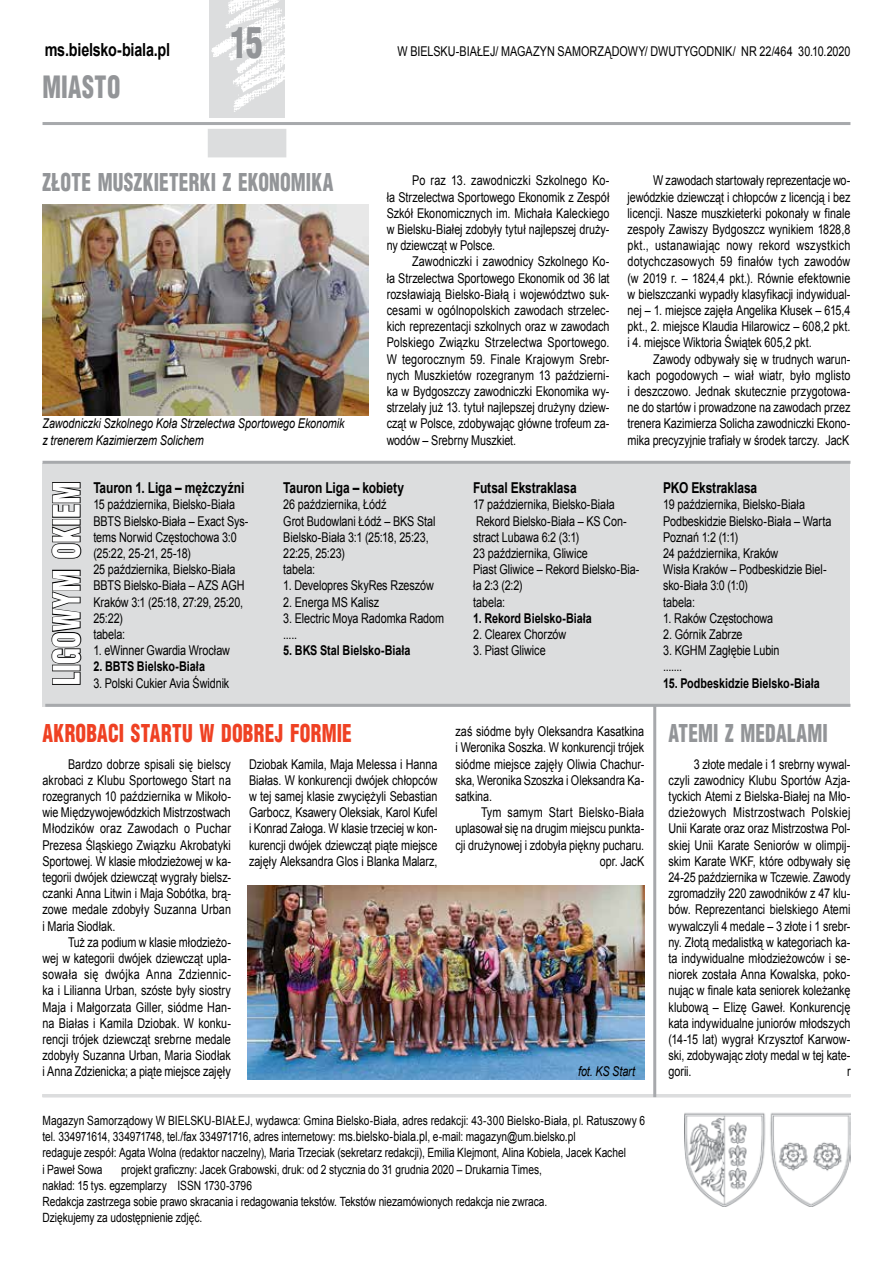
<style>
.page{position:relative;width:893px;height:1263px;background:#fff}
.page>*{position:absolute;margin:0;border:0;box-sizing:border-box;transform-origin:0 0}
.t1{font:900 42px "Switzerland Cond";color:#939598;scale:.8 1}
.t2{font:900 36px "Switzerland Cond";color:#fff;scale:.8 1}
.t3{font:900 30px "Switzerland Cond";letter-spacing:.02em;color:#939598;scale:.8 1}
.t4{font:900 24px "Switzerland Cond";letter-spacing:.01em;color:#939598;scale:.8 1}
.t5{font:900 24px "Switzerland Cond";letter-spacing:.01em;color:#ef4123;scale:.8 1}
.t6{font:700 18px "Arial";letter-spacing:-.015em;color:#000;scale:.8 1}
.t7{font:700 15px "Arial";letter-spacing:-.005em;color:#000;scale:.8 1}
.t8{font:13.5px/16.2px "Arial";letter-spacing:-.005em;color:#000;text-align:justify;scale:.8 1}
.t9{font:italic 13.5px/16.2px "Arial";letter-spacing:-.01em;color:#000;scale:.8 1}
.t10{font:700 13.5px "Arial";letter-spacing:-.005em;color:#000;scale:.8 1}
.t11{font:12.75px/16.2px "Arial";letter-spacing:-.005em;color:#000;scale:.8 1}
.s1{font-size:13.5px}
</style>
<div class="page">
<hr style="left:43px;top:122px;width:807px;height:3px;background:#a7a9ac">
<img style="left:209px;top:0;width:76px;height:117px">
<div style="left:208px;top:129px;width:78px;height:28px;background:#dcddde"></div>
<img style="left:684px;top:1112px;width:166px;height:95px">
<hr style="left:43px;top:1094px;width:807px;height:3px;background:#dcddde">
<div style="left:43px;top:464px;width:807px;height:243px;background:#dcddde"></div>
<img style="left:43px;top:205px;width:326px;height:210px">
<hr style="left:43px;top:461px;width:807px;height:3px;background:#a7a9ac">
<img style="left:247px;top:885px;width:397px;height:194px">
<hr style="left:45px;top:704px;width:805px;height:3px;background:#a7a9ac">
<hr style="left:653px;top:705px;width:3px;height:392px;background:#a7a9ac">
<svg style="left:52px;top:671px;width:29px;height:14px"></svg>
<div style="left:52px;top:665px;width:29px;height:6px;border:2px solid #000"></div>
<svg style="left:42px;top:569px;width:40px;height:95px"></svg>
<svg style="left:51px;top:526px;width:31px;height:33px"></svg>
<div style="left:52px;top:519px;width:29px;height:7px;border:2px solid #000"></div>
<svg style="left:42px;top:481px;width:39px;height:37px"></svg>
<h3 class="t6" style="left:45px;top:37px;width:158px">ms.bielsko-biala.pl</h3>
<h3 class="t3" style="left:43px;top:68px;width:99px">MIASTO</h3>
<h1 class="t1" style="left:230px;top:16px;width:42px">15</h1>
<h3 class="t4" style="left:43px;top:167px;width:365px">ZŁOTE MUSZKIETERKI Z EKONOMIKA</h3>
<p class="t9" style="left:43px;top:415px;width:379px">Zawodniczki Szkolnego Koła Strzelectwa Sportowego Ekonomik z trenerem Kazimierzem Solichem</p>
<p class="t8" style="left:397px;top:43px;width:568px">W BIELSKU-BIAŁEJ/ MAGAZYN SAMORZĄDOWY/ DWUTYGODNIK/ NR 22/464 30.10.2020</p>
<p class="t8" style="left:387px;top:172px;width:280px;text-indent:26px">Po raz 13. zawodniczki Szkolnego Ko&shy;ła Strzelectwa Sportowego Ekonomik z Zespół Szkół Ekonomicznych im. Michała Kaleckiego w Bielsku-Białej zdobyły tytuł najlepszej druży&shy;ny dziewcząt w Polsce.</p>
<p class="t8" style="left:387px;top:253px;width:280px;text-indent:26px">Zawodniczki i zawodnicy Szkolnego Ko&shy;ła Strzelectwa Sportowego Ekonomik od 36 lat rozsławiają Bielsko-Białą i województwo suk&shy;cesami w ogólnopolskich zawodach strzelec&shy;kich reprezentacji szkolnych oraz w zawodach Polskiego Związku Strzelectwa Sportowego.<br>W tegorocznym 59. Finale Krajowym Srebr&shy;nych Muszkietów rozegranym 13 październi&shy;ka w Bydgoszczy zawodniczki Ekonomika wy&shy;strzelały już 13. tytuł najlepszej drużyny dziew&shy;cząt w Polsce, zdobywając główne trofeum za&shy;wodów – Srebrny Muszkiet.</p>
<p class="t8" style="left:628px;top:172px;width:280px;text-indent:26px">W zawodach startowały reprezentacje wo&shy;jewódzkie dziewcząt i chłopców z licencją i bez licencji. Nasze muszkieterki pokonały w finale zespoły Zawiszy Bydgoszcz wynikiem 1828,8 pkt., ustanawiając nowy rekord wszystkich dotychczasowych 59 finałów tych zawodów (w 2019 r. – 1824,4 pkt.). Równie efektownie w bielszczanki wypadły klasyfikacji indywidual&shy;nej – 1. miejsce zajęła Angelika Kłusek – 615,4 pkt., 2. miejsce Klaudia Hilarowicz – 608,2 pkt. i 4. miejsce Wiktoria Świątek 605,2 pkt.</p>
<p class="t8" style="left:628px;top:351px;width:280px;text-indent:26px">Zawody odbywały się w trudnych warun&shy;kach pogodowych – wiał wiatr, było mglisto i deszczowo. Jednak skutecznie przygotowa&shy;ne do startów i prowadzone na zawodach przez trenera Kazimierza Solicha zawodniczki Ekono&shy;mika precyzyjnie trafiały w środek tarczy. JacK</p>
<h2 class="t2" style="left:43px;top:685px;width:253px;rotate:-90deg">LIGOWYM OKIEM</h2>
<p class="t7" style="left:93px;top:477px;width:190px">Tauron 1. Liga – mężczyźni</p>
<p class="t8" style="left:93px;top:496px;width:195px;text-align:left">15 października, Bielsko-Biała<br>BBTS Bielsko-Biała – Exact Sys&shy;tems Norwid Częstochowa 3:0 (25:22, 25-21, 25-18)<br>25 października, Bielsko-Biała<br>BBTS Bielsko-Biała – AZS AGH<br>Kraków 3:1 (25:18, 27:29, 25:20,<br>25:22)<br>tabela:</p>
<p class="t8" style="left:93px;top:642px;width:172px">1. eWinner Gwardia Wrocław</p>
<p class="t10" style="left:93px;top:657px;width:141px">2. BBTS Bielsko-Biała</p>
<p class="t8" style="left:93px;top:675px;width:171px">3. Polski Cukier Avia Świdnik</p>
<p class="t7" style="left:283px;top:477px;width:152px">Tauron Liga – kobiety</p>
<p class="t8" style="left:283px;top:496px;width:192px;text-align:left">26 października, Łódź<br>Grot Budowlani Łódź – BKS Stal<br>Bielsko-Biała 3:1 (25:18, 25:23,<br>22:25, 25:23)<br>tabela:</p>
<p class="t8" style="left:283px;top:577px;width:190px">1. Developres SkyRes Rzeszów</p>
<p class="t8" style="left:283px;top:594px;width:121px">2. Energa MS Kalisz</p>
<p class="t8" style="left:283px;top:610px;width:202px">3. Electric Moya Radomka Radom .....</p>
<p class="t10" style="left:283px;top:641px;width:161px">5. BKS Stal Bielsko-Biała</p>
<h3 class="t5" style="left:43px;top:718px;width:388px">AKROBACI STARTU W DOBREJ FORMIE</h3>
<p class="t8" style="left:249px;top:756px;width:237px">Dziobak Kamila, Maja Melessa i Hanna Białas. W konkurencji dwójek chłopców w tej samej klasie zwyciężyli Sebastian Garbocz, Ksawery Oleksiak, Karol Kufel i Konrad Załoga. W klasie trzeciej w kon&shy;kurencji dwójek dziewcząt piąte miejsce zajęły Aleksandra Glos i Blanka Malarz,</p>
<p class="t8" style="left:43px;top:756px;width:237px;text-indent:26px">Bardzo dobrze spisali się bielscy akrobaci z Klubu Sportowego Start na rozegranych 10 października w Mikoło&shy;wie Międzywojewódzkich Mistrzostwach Młodzików oraz Zawodach o Puchar Prezesa Śląskiego Związku Akrobatyki Sportowej. W klasie młodzieżowej w ka&shy;tegorii dwójek dziewcząt wygrały bielsz&shy;czanki Anna Litwin i Maja Sobótka, brą&shy;zowe medale zdobyły Suzanna Urban i Maria Siodłak.</p>
<p class="t8" style="left:43px;top:934px;width:237px;text-indent:26px">Tuż za podium w klasie młodzieżo&shy;wej w kategorii dwójek dziewcząt upla&shy;sowała się dwójka Anna Zdziennic&shy;ka i Lilianna Urban, szóste były siostry Maja i Małgorzata Giller, siódme Han&shy;na Białas i Kamila Dziobak. W konku&shy;rencji trójek dziewcząt srebrne medale zdobyły Suzanna Urban, Maria Siodłak i Anna Zdzienicka; a piąte miejsce zajęły</p>
<p class="t7" style="left:473px;top:477px;width:131px">Futsal Ekstraklasa</p>
<p class="t8" style="left:473px;top:496px;width:209px;text-align:left">17 października, Bielsko-Biała<br>Rekord Bielsko-Biała – KS Con&shy;stract Lubawa 6:2 (3:1)<br>23 października, Gliwice<br>Piast Gliwice – Rekord Bielsko-Bia&shy;ła 2:3 (2:2)<br>tabela:</p>
<p class="t10" style="left:473px;top:609px;width:150px">1. Rekord Bielsko-Biała</p>
<p class="t8" style="left:473px;top:626px;width:118px">2. Clearex Chorzów</p>
<p class="t8" style="left:473px;top:642px;width:92px">3. Piast Gliwice</p>
<p class="t8" style="left:455px;top:723px;width:237px">zaś siódme były Oleksandra Kasatkina i Weronika Soszka. W konkurencji trójek siódme miejsce zajęły Oliwia Chachur&shy;ska, Weronika Szoszka i Oleksandra Ka&shy;satkina.</p>
<p class="t8" style="left:455px;top:804px;width:237px;text-align:right">Tym samym Start Bielsko-Biała uplasował się na drugim miejscu punkta&shy;cji drużynowej i zdobyła piękny pucharu. opr. JacK</p>
<p class="t7" style="left:663px;top:477px;width:119px">PKO Ekstraklasa</p>
<p class="t8" style="left:663px;top:496px;width:212px;text-align:left">19 października, Bielsko-Biała<br>Podbeskidzie Bielsko-Biała – Warta<br>Poznań 1:2 (1:1)<br>24 października, Kraków<br>Wisła Kraków – Podbeskidzie Biel&shy;sko-Biała 3:0 (1:0)<br>tabela:</p>
<p class="t8" style="left:663px;top:610px;width:139px">1. Raków Częstochowa</p>
<p class="t8" style="left:663px;top:626px;width:101px">2. Górnik Zabrze</p>
<p class="t8" style="left:663px;top:642px;width:147px">3. KGHM Zagłębie Lubin .......</p>
<p class="t10" style="left:663px;top:673px;width:197px">15. Podbeskidzie Bielsko-Biała</p>
<h3 class="t4" style="left:668px;top:718px;width:201px">ATEMI Z MEDALAMI</h3>
<p class="t8" style="left:668px;top:756px;width:229px;text-indent:26px">3 złote medale i 1 srebrny wywal&shy;czyli zawodnicy Klubu Sportów Azja&shy;tyckich Atemi z Bielska-Białej na Mło&shy;dzieżowych Mistrzostwach Polskiej Unii Karate oraz oraz Mistrzostwa Pol&shy;skiej Unii Karate Seniorów w olimpij&shy;skim Karate WKF, które odbywały się 24-25 października w Tczewie. Zawody zgromadziły 220 zawodników z 47 klu&shy;bów. Reprezentanci bielskiego Atemi wywalczyli 4 medale – 3 złote i 1 srebr&shy;ny. Złotą medalistką w kategoriach ka&shy;ta indywidualne młodzieżowców i se&shy;niorek została Anna Kowalska, poko&shy;nując w finale kata seniorek koleżankę klubową – Elizę Gaweł. Konkurencję kata indywidualne juniorów młodszych (14-15 lat) wygrał Krzysztof Karwow&shy;ski, zdobywając złoty medal w tej kate-</p>
<p class="t9" style="left:578px;top:1063px;width:73px">fot. KS Start</p>
<p class="t8" style="left:668px;top:1063px;width:30px">gorii.</p>
<p class="t8" style="left:847px;top:1063px;width:6px">r</p>
<p class="t11" style="left:43px;top:1112px;width:755px">Magazyn Samorządowy W BIELSKU-BIAŁEJ, wydawca: Gmina Bielsko-Biała, adres redakcji: 43-300 Bielsko-Biała, pl. Ratuszowy 6 tel. 334971614, 334971748, tel./fax 334971716, adres internetowy: <span class="s1">ms.bielsko-biala.pl</span>, e-mail: magazyn@um.bielsko.pl<br>redaguje zespół: Agata Wolna (redaktor naczelny), Maria Trzeciak (sekretarz redakcji), Emilia Klejmont, Alina Kobiela, Jacek Kachel<br>i Paweł Sowa</p>
<p class="t11" style="left:43px;top:1161px;width:632px;text-indent:79px">projekt graficzny: Jacek Grabowski, druk: od 2 stycznia do 31 grudnia 2020 – Drukarnia Times, nakład: 15 tys. egzemplarzy ISSN 1730-3796<br>Redakcja zastrzega sobie prawo skracania i redagowania tekstów. Tekstów niezamówionych redakcja nie zwraca.<br>Dziękujemy za udostępnienie zdjęć.</p>
</div>
